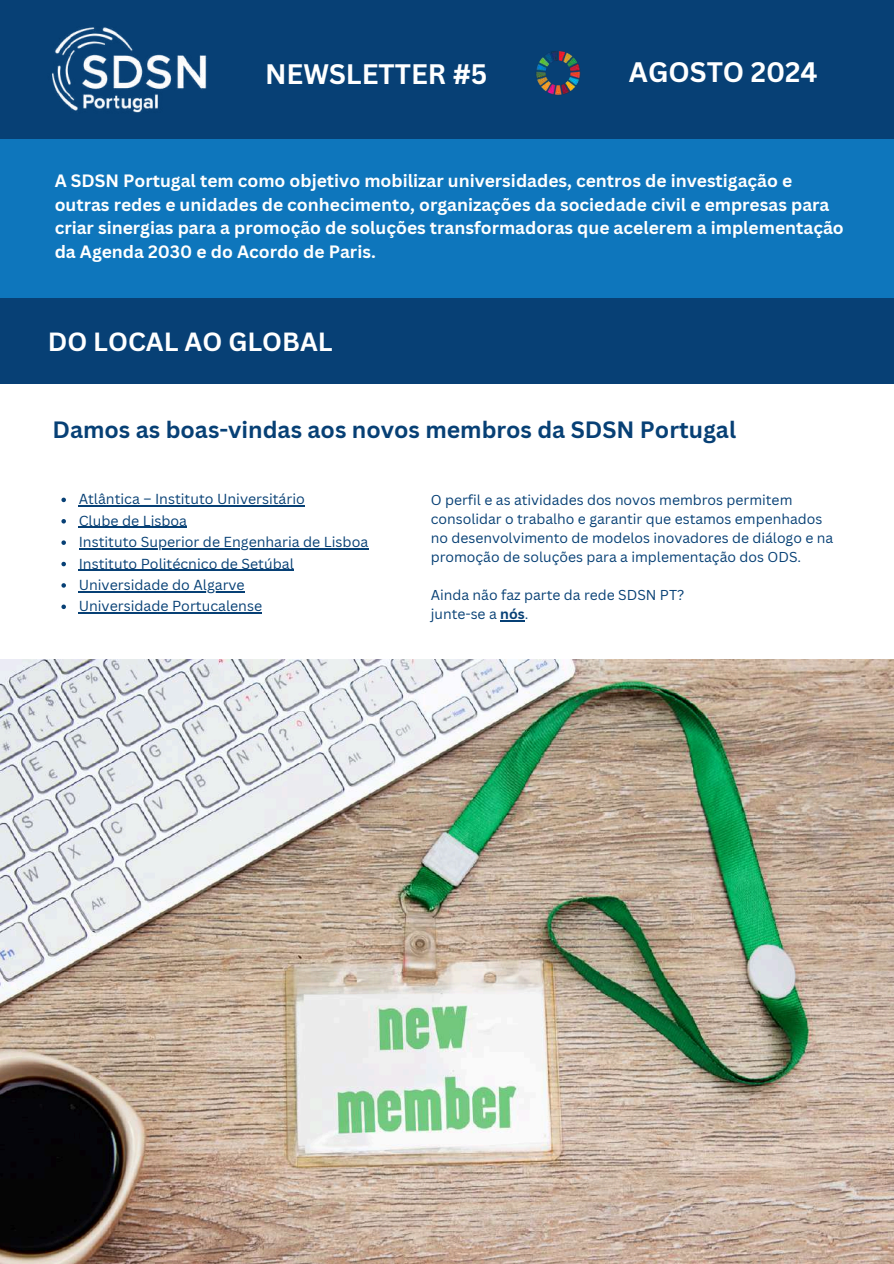
<style>
.page{position:relative;width:894px;height:1264px;background:#fff}
.page>*{position:absolute;margin:0;border:0;box-sizing:border-box;transform-origin:0 0}
.t1{font:700 27.45px "Canva Sans";color:#fff}
.t2{font:700 25.65px "Canva Sans";color:#fff}
.t3{font:700 22.95px "Canva Sans";color:#074075}
.t4{font:700 17.4px/23.7px "Canva Sans";color:#fff}
.t5{font:14.1px/21.3px "Canva Sans";color:#074075}
.t6{font:13.95px/19.2px "Canva Sans";color:#074075}
.s1{font-weight:700}
</style>
<div class="page">
<div style="left:0;top:0;width:893px;height:140px;background:#074075"></div>
<div style="left:0;top:139px;width:893px;height:160px;background:#0e76bc"></div>
<img style="left:52px;top:27px;width:155px;height:86px">
<img style="left:535px;top:51px;width:45px;height:44px">
<div style="left:0;top:299px;width:893px;height:85px;background:#074075"></div>
<img style="left:0;top:659px;width:893px;height:604px">
<svg style="left:61px;top:497px;width:5px;height:5px"></svg>
<hr style="left:79px;top:505px;width:226px;height:1px;background:#074075">
<svg style="left:61px;top:519px;width:5px;height:4px"></svg>
<hr style="left:79px;top:527px;width:108px;height:1px;background:#074075">
<svg style="left:61px;top:540px;width:5px;height:5px"></svg>
<hr style="left:79px;top:548px;width:289px;height:1px;background:#074075">
<svg style="left:61px;top:562px;width:5px;height:4px"></svg>
<hr style="left:79px;top:569px;width:215px;height:2px;background:#074075">
<svg style="left:61px;top:583px;width:5px;height:4px"></svg>
<hr style="left:79px;top:591px;width:166px;height:1px;background:#074075">
<svg style="left:61px;top:604px;width:5px;height:5px"></svg>
<hr style="left:79px;top:612px;width:183px;height:1px;background:#074075">
<svg style="left:500px;top:620px;width:24px;height:1px"></svg>
<h1 class="t1" style="left:265px;top:55px;width:224px">NEWSLETTER #5</h1>
<h1 class="t1" style="left:628px;top:53px;width:190px">AGOSTO 2024</h1>
<p class="t4" style="left:55px;top:168px;width:790px">A SDSN Portugal tem como objetivo mobilizar universidades, centros de investigação e outras redes e unidades de conhecimento, organizações da sociedade civil e empresas para criar sinergias para a promoção de soluções transformadoras que acelerem a implementação da Agenda 2030 e do Acordo de Paris.</p>
<h2 class="t2" style="left:48px;top:323px;width:286px">DO LOCAL AO GLOBAL</h2>
<h3 class="t3" style="left:52px;top:414px;width:685px">Damos as boas-vindas aos novos membros da SDSN Portugal</h3>
<p class="t5" style="left:79px;top:488px;width:291px">Atlântica – Instituto Universitário<br>Clube de Lisboa<br>Instituto Superior de Engenharia de Lisboa<br>Instituto Politécnico de Setúbal<br>Universidade do Algarve<br>Universidade Portucalense</p>
<p class="t6" style="left:430px;top:489px;width:404px">O perfil e as atividades dos novos membros permitem consolidar o trabalho e garantir que estamos empenhados no desenvolvimento de modelos inovadores de diálogo e na promoção de soluções para a implementação dos ODS.</p>
<p class="t6" style="left:430px;top:585px;width:255px">Ainda não faz parte da rede SDSN PT? junte-se a <span class="s1">nós</span>.</p>
</div>
